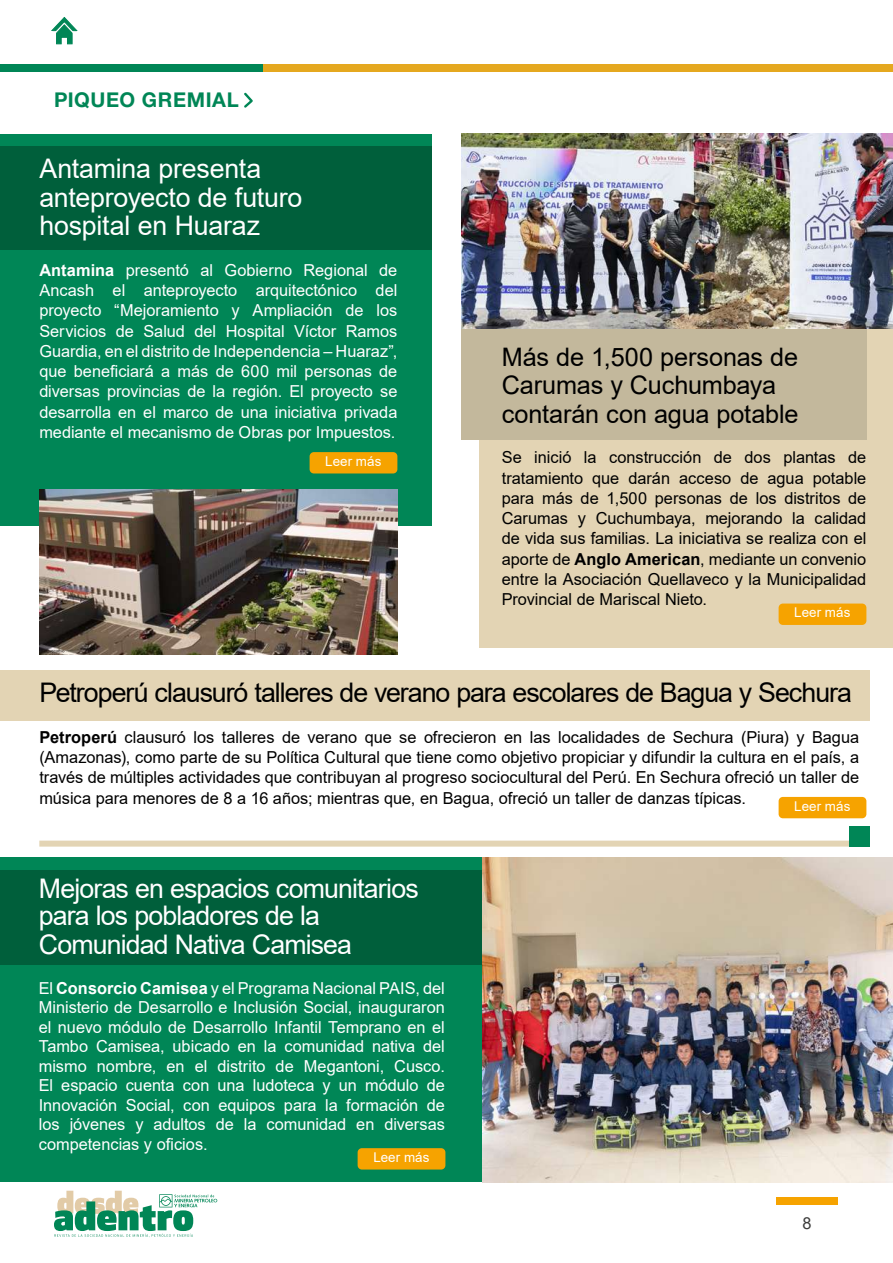
<style>
.page{position:relative;width:893px;height:1263px;background:#fff}
.page>*{position:absolute;margin:0;border:0;box-sizing:border-box;transform-origin:0 0}
.t1{font:27px/27.8px "Arial";letter-spacing:-.03em;color:#fff}
.t2{font:27px "Arial";letter-spacing:-.04em;color:#000}
.t3{font:27px/28.5px "Arial";letter-spacing:-.01em;color:#fff}
.t4{font:25.5px/28.5px "Arial";letter-spacing:-.01em;color:#000}
.t5{font:700 20.4px "Helvetica Neue LT Std";letter-spacing:.03em;color:#008656}
.t6{font:16.5px/20.2px "Arial";color:#fff;text-align:justify}
.t7{font:16.5px/20.2px "Arial";color:#000;text-align:justify}
.t8{font:16.5px "Arial";color:#3c3c3b}
.t9{font:13.5px "Arial";letter-spacing:.005em;color:#fff}
.s1{font-weight:700}
</style>
<div class="page">
<div style="left:776px;top:1197px;width:62px;height:8px;background:#f6a300"></div>
<svg style="left:54px;top:1191px;width:163px;height:46px"></svg>
<svg style="left:51px;top:17px;width:27px;height:28px"></svg>
<div style="left:0;top:134px;width:432px;height:391px;background:#008656"></div>
<div style="left:0;top:858px;width:892px;height:324px;background:#008656"></div>
<img style="left:461px;top:134px;width:432px;height:195px">
<img style="left:39px;top:489px;width:358px;height:166px">
<div style="left:0;top:146px;width:432px;height:104px;background:#005f3b"></div>
<div style="left:0;top:870px;width:493px;height:95px;background:#005f3b"></div>
<div style="left:0;top:670px;width:870px;height:50px;background:#e3d4b4"></div>
<div style="left:479px;top:329px;width:414px;height:319px;background:#e3d4b4"></div>
<div style="left:461px;top:329px;width:405px;height:111px;background:#c3b89c"></div>
<div style="left:39px;top:841px;width:814px;height:6px;background:#e3d4b4"></div>
<div style="left:849px;top:826px;width:21px;height:21px;background:#008656"></div>
<div style="left:0;top:64px;width:267px;height:7px;background:#008656"></div>
<div style="left:264px;top:64px;width:629px;height:7px;background:#e5a81f"></div>
<svg style="left:244px;top:92px;width:9px;height:16px"></svg>
<img style="left:482px;top:858px;width:410px;height:324px">
<div style="left:310px;top:452px;width:87px;height:21px;background:#f6a300;border-radius:4px"></div>
<div style="left:779px;top:603px;width:87px;height:22px;background:#f6a300;border-radius:4px"></div>
<div style="left:779px;top:797px;width:87px;height:21px;background:#f6a300;border-radius:4px"></div>
<div style="left:358px;top:1148px;width:87px;height:21px;background:#f6a300;border-radius:4px"></div>
<p class="t5" style="left:54px;top:87px;width:186px">PIQUEO GREMIAL</p>
<h1 class="t3" style="left:39px;top:154px;width:264px">Antamina presenta anteproyecto de futuro hospital en Huaraz</h1>
<p class="t6" style="left:39px;top:260px;width:360px"><span class="s1">Antamina</span> presentó al Gobierno Regional de Ancash el anteproyecto arquitectónico del proyecto “Mejoramiento y Ampliación de los Servicios de Salud del Hospital Víctor Ramos Guardia, en el distrito de Independencia – Huaraz”, que beneficiará a más de 600 mil personas de diversas provincias de la región. El proyecto se desarrolla en el marco de una iniciativa privada mediante el mecanismo de Obras por Impuestos.</p>
<p class="t9" style="left:325px;top:452px;width:58px">Leer más</p>
<h2 class="t4" style="left:502px;top:343px;width:298px">Más de 1,500 personas de<br>Carumas y Cuchumbaya contarán con agua potable</h2>
<p class="t7" style="left:502px;top:447px;width:366px">Se inició la construcción de dos plantas de tratamiento que darán acceso de agua potable para más de 1,500 personas de los distritos de Carumas y Cuchumbaya, mejorando la calidad de vida sus familias. La iniciativa se realiza con el aporte de <span class="s1">Anglo American</span>, mediante un convenio entre la Asociación Quellaveco y la Municipalidad Provincial de Mariscal Nieto.</p>
<p class="t9" style="left:794px;top:603px;width:58px">Leer más</p>
<h1 class="t2" style="left:39px;top:674px;width:814px">Petroperú clausuró talleres de verano para escolares de Bagua y Sechura</h1>
<p class="t7" style="left:39px;top:727px;width:821px"><span class="s1">Petroperú</span> clausuró los talleres de verano que se ofrecieron en las localidades de Sechura (Piura) y Bagua (Amazonas), como parte de su Política Cultural que tiene como objetivo propiciar y difundir la cultura en el país, a través de múltiples actividades que contribuyan al progreso sociocultural del Perú. En Sechura ofreció un taller de música para menores de 8 a 16 años; mientras que, en Bagua, ofreció un taller de danzas típicas.</p>
<p class="t9" style="left:794px;top:797px;width:58px">Leer más</p>
<h1 class="t1" style="left:39px;top:875px;width:382px">Mejoras en espacios comunitarios para los pobladores de la<br>Comunidad Nativa Camisea</h1>
<p class="t6" style="left:39px;top:978px;width:408px;line-height:19.6px">El <span class="s1">Consorcio Camisea</span> y el Programa Nacional PAIS, del Ministerio de Desarrollo e Inclusión Social, inauguraron el nuevo módulo de Desarrollo Infantil Temprano en el Tambo Camisea, ubicado en la comunidad nativa del mismo nombre, en el distrito de Megantoni, Cusco.<br>El espacio cuenta con una ludoteca y un módulo de Innovación Social, con equipos para la formación de los jóvenes y adultos de la comunidad en diversas competencias y oficios.</p>
<p class="t9" style="left:373px;top:1148px;width:58px">Leer más</p>
<p class="t8" style="left:802px;top:1212px;width:11px">8</p>
</div>
